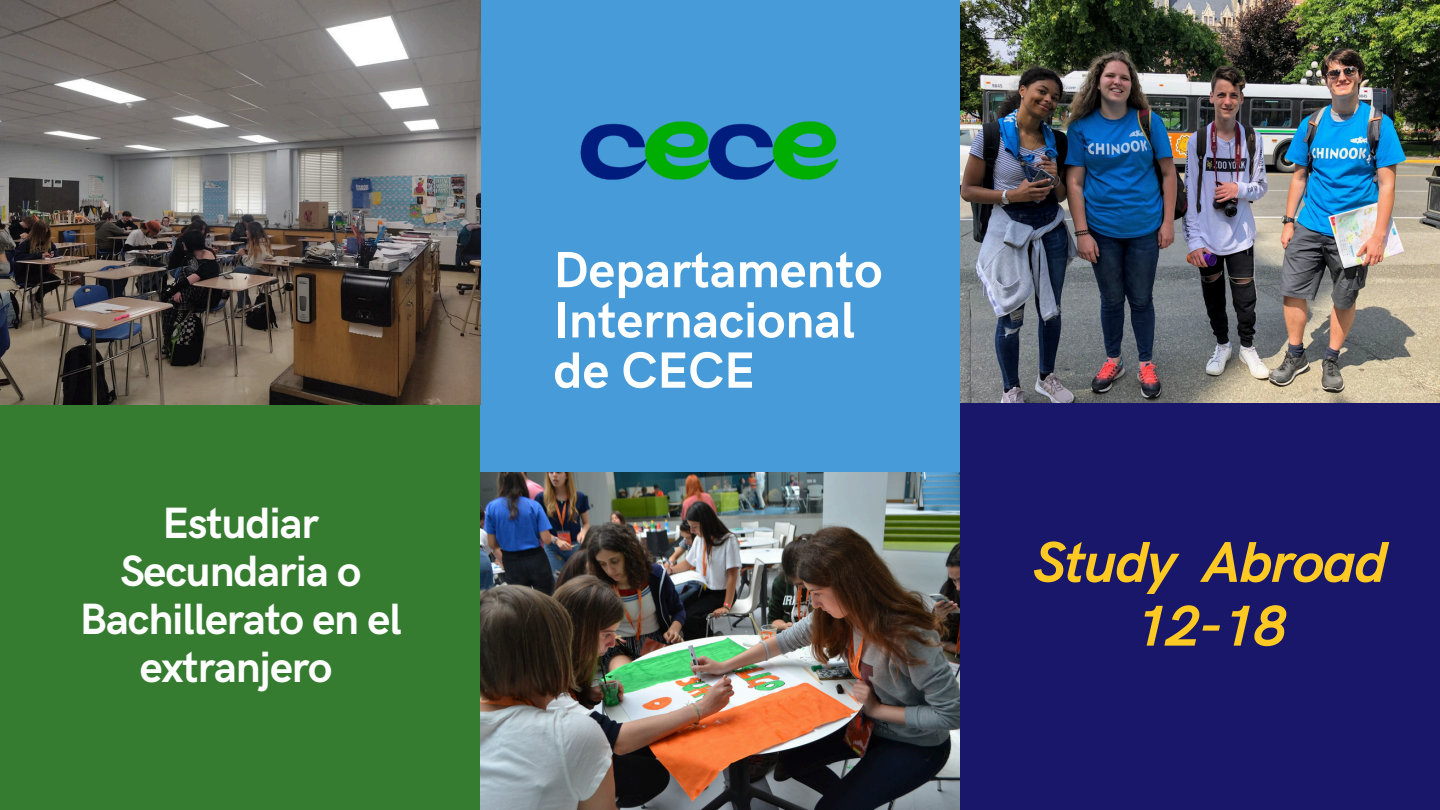
<style>
.page{position:relative;width:1440px;height:810px;background:#fff}
.page>*{position:absolute;margin:0;border:0;box-sizing:border-box;transform-origin:0 0}
.t1{font:italic 700 57.7px/63.8px "HK Grotesk";letter-spacing:-.025em;color:#ffc924;text-align:center}
.t2{font:700 51.1px/50.2px "HK Grotesk";color:#fff}
.t3{font:700 43.9px/47.9px "HK Grotesk";letter-spacing:-.025em;color:#fff;text-align:center}
</style>
<div class="page">
<div style="left:480px;top:0;width:480px;height:472px;background:#469bd8"></div>
<div style="left:0;top:404px;width:480px;height:406px;background:#357b30"></div>
<img style="left:0;top:0;width:480px;height:405px">
<img style="left:960px;top:0;width:480px;height:404px">
<div style="left:960px;top:404px;width:480px;height:406px;background:#191769"></div>
<img style="left:480px;top:472px;width:480px;height:338px">
<img style="left:580px;top:121px;width:259px;height:59px">
<p class="t3" style="left:80px;top:501px;width:323px">Estudiar<br>Secundaria o<br>Bachillerato en el extranjero</p>
<p class="t2" style="left:553px;top:247px;width:330px">Departamento<br>Internacional de CECE</p>
<p class="t1" style="left:1033px;top:533px;width:356px">Study Abroad<br>12-18</p>
</div>
